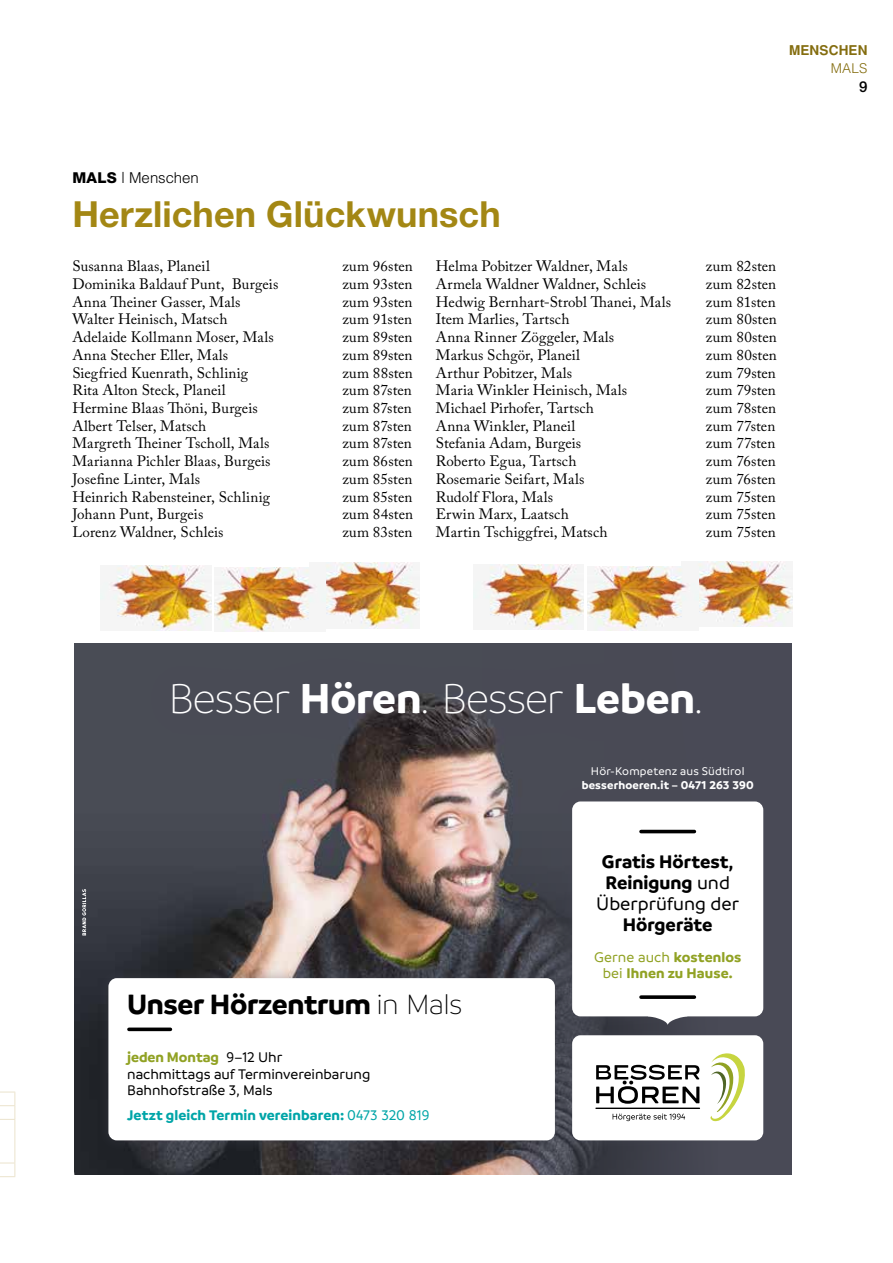
<style>
.page{position:relative;width:893px;height:1263px;background:#fff}
.page>*{position:absolute;margin:0;border:0;box-sizing:border-box;transform-origin:0 0}
.t1{font:300 45px "Branding";letter-spacing:-.035em;color:#fff}
.t2{font:700 36px "Helvetica Neue";letter-spacing:.005em;color:#a38714}
.t3{font:700 30px "Branding";letter-spacing:-.01em;color:#000}
.t4{font:700 19.5px/21px "Branding";color:#000;text-align:center}
.t5{font:15px "Adobe Caslon Pro";letter-spacing:.005em;color:#000}
.t6{font:500 15px/16.5px "Branding";color:#000}
.t7{font:700 15px "Branding";letter-spacing:.005em;color:#00a5a8}
.t8{font:700 15px/16.5px "Branding";letter-spacing:.005em;color:#91a224;text-align:center}
.t9{font:300 15px "Helvetica";color:#000}
.t10{font:500 15px "Helvetica Neue";color:#000}
.t11{font:700 13.5px "Helvetica";letter-spacing:.01em;color:#846d0f}
.t12{font:300 13.5px "Helvetica";color:#846d0f}
.t13{font:700 12px "Branding";letter-spacing:.015em;color:#fff}
.t14{font:500 12px "Branding";letter-spacing:.015em;color:#fff}
.s1{font-family:"Helvetica Neue";font-weight:800}
.s2{font-weight:700}
.s3{font-weight:500}
.s4{font-weight:300}
.s5{font-weight:700;color:#91a224}
</style>
<div class="page">
<svg style="left:0;top:1092px;width:16px;height:28px"></svg>
<hr style="left:15px;top:1120px;width:1px;height:43px;background:#ebe3cc">
<svg style="left:0;top:1163px;width:16px;height:14px"></svg>
<div style="left:261px;top:643px;width:531px;height:531px;background:#494a56"></div>
<img style="left:74px;top:643px;width:587px;height:531px">
<div style="left:140px;top:650px;width:587px;height:96px;background:#494a56"></div>
<div style="left:556px;top:785px;width:223px;height:247px;background:#494a56;opacity:.4"></div>
<div style="left:572px;top:801px;width:191px;height:215px;background:#fff;border-radius:8px"></div>
<svg style="left:646px;top:1016px;width:43px;height:9px"></svg>
<div style="left:562px;top:1025px;width:211px;height:126px;background:#494a56;opacity:.4"></div>
<div style="left:572px;top:1035px;width:191px;height:105px;background:#fff;border-radius:8px"></div>
<svg style="left:613px;top:1113px;width:72px;height:8px"></svg>
<hr style="left:596px;top:1107px;width:103px;height:2px;background:#000">
<svg style="left:596px;top:1065px;width:103px;height:39px"></svg>
<svg style="left:710px;top:1053px;width:35px;height:68px"></svg>
<div style="left:97px;top:966px;width:470px;height:186px;background:#494a56;opacity:.4"></div>
<div style="left:108px;top:978px;width:447px;height:162px;background:#fff;border-radius:8px"></div>
<svg style="left:129px;top:1027px;width:41px;height:4px"></svg>
<hr style="left:641px;top:830px;width:53px;height:3px;background:#000">
<svg style="left:641px;top:995px;width:53px;height:4px"></svg>
<svg style="left:82px;top:889px;width:4px;height:46px"></svg>
<img style="left:697px;top:561px;width:95px;height:66px">
<img style="left:587px;top:566px;width:111px;height:64px">
<img style="left:473px;top:564px;width:111px;height:66px">
<img style="left:325px;top:562px;width:95px;height:66px">
<img style="left:215px;top:567px;width:110px;height:64px">
<img style="left:101px;top:565px;width:110px;height:66px">
<p class="t11" style="left:789px;top:43px;width:80px">MENSCHEN</p>
<p class="t12" style="left:831px;top:60px;width:38px">MALS</p>
<p class="t10" style="left:859px;top:78px;width:10px">9</p>
<p class="t9" style="left:72px;top:168px;width:128px"><span class="s1">MALS</span> | Menschen</p>
<h2 class="t2" style="left:72px;top:192px;width:430px">Herzlichen Glückwunsch</h2>
<p class="t5" style="left:436px;top:257px;width:193px">Helma Pobitzer Waldner, Mals</p>
<p class="t5" style="left:706px;top:257px;width:72px">zum 82sten</p>
<p class="t5" style="left:436px;top:275px;width:212px">Armela Waldner Waldner, Schleis</p>
<p class="t5" style="left:706px;top:275px;width:72px">zum 82sten</p>
<p class="t5" style="left:436px;top:293px;width:237px">Hedwig Bernhart-Strobl Thanei, Mals</p>
<p class="t5" style="left:706px;top:293px;width:71px">zum 81sten</p>
<p class="t5" style="left:436px;top:310px;width:135px">Item Marlies, Tartsch</p>
<p class="t5" style="left:706px;top:310px;width:72px">zum 80sten</p>
<p class="t5" style="left:436px;top:328px;width:180px">Anna Rinner Zöggeler, Mals</p>
<p class="t5" style="left:706px;top:328px;width:72px">zum 80sten</p>
<p class="t5" style="left:436px;top:346px;width:146px">Markus Schgör, Planeil</p>
<p class="t5" style="left:706px;top:346px;width:72px">zum 80sten</p>
<p class="t5" style="left:436px;top:364px;width:138px">Arthur Pobitzer, Mals</p>
<p class="t5" style="left:706px;top:364px;width:72px">zum 79sten</p>
<p class="t5" style="left:436px;top:381px;width:193px">Maria Winkler Heinisch, Mals</p>
<p class="t5" style="left:706px;top:381px;width:72px">zum 79sten</p>
<p class="t5" style="left:436px;top:399px;width:160px">Michael Pirhofer, Tartsch</p>
<p class="t5" style="left:706px;top:399px;width:72px">zum 78sten</p>
<p class="t5" style="left:436px;top:417px;width:141px">Anna Winkler, Planeil</p>
<p class="t5" style="left:706px;top:417px;width:71px">zum 77sten</p>
<p class="t5" style="left:436px;top:434px;width:147px">Stefania Adam, Burgeis</p>
<p class="t5" style="left:706px;top:434px;width:71px">zum 77sten</p>
<p class="t5" style="left:436px;top:452px;width:142px">Roberto Egua, Tartsch</p>
<p class="t5" style="left:706px;top:452px;width:71px">zum 76sten</p>
<p class="t5" style="left:436px;top:470px;width:150px">Rosemarie Seifart, Mals</p>
<p class="t5" style="left:706px;top:470px;width:71px">zum 76sten</p>
<p class="t5" style="left:436px;top:487px;width:119px">Rudolf Flora, Mals</p>
<p class="t5" style="left:706px;top:487px;width:71px">zum 75sten</p>
<p class="t5" style="left:436px;top:505px;width:134px">Erwin Marx, Laatsch</p>
<p class="t5" style="left:706px;top:505px;width:71px">zum 75sten</p>
<p class="t5" style="left:436px;top:523px;width:173px">Martin Tschiggfrei, Matsch</p>
<p class="t5" style="left:706px;top:523px;width:71px">zum 75sten</p>
<p class="t5" style="left:72px;top:257px;width:139px">Susanna Blaas, Planeil</p>
<p class="t5" style="left:342px;top:257px;width:72px">zum 96sten</p>
<p class="t5" style="left:72px;top:275px;width:207px">Dominika Baldauf Punt, Burgeis</p>
<p class="t5" style="left:342px;top:275px;width:72px">zum 93sten</p>
<p class="t5" style="left:72px;top:293px;width:170px">Anna Theiner Gasser, Mals</p>
<p class="t5" style="left:342px;top:293px;width:72px">zum 93sten</p>
<p class="t5" style="left:72px;top:310px;width:157px">Walter Heinisch, Matsch</p>
<p class="t5" style="left:342px;top:310px;width:71px">zum 91sten</p>
<p class="t5" style="left:72px;top:328px;width:203px">Adelaide Kollmann Moser, Mals</p>
<p class="t5" style="left:342px;top:328px;width:72px">zum 89sten</p>
<p class="t5" style="left:72px;top:346px;width:157px">Anna Stecher Eller, Mals</p>
<p class="t5" style="left:342px;top:346px;width:72px">zum 89sten</p>
<p class="t5" style="left:72px;top:364px;width:177px">Siegfried Kuenrath, Schlinig</p>
<p class="t5" style="left:342px;top:364px;width:72px">zum 88sten</p>
<p class="t5" style="left:72px;top:381px;width:155px">Rita Alton Steck, Planeil</p>
<p class="t5" style="left:342px;top:381px;width:71px">zum 87sten</p>
<p class="t5" style="left:72px;top:399px;width:187px">Hermine Blaas Thöni, Burgeis</p>
<p class="t5" style="left:342px;top:399px;width:71px">zum 87sten</p>
<p class="t5" style="left:72px;top:417px;width:135px">Albert Telser, Matsch</p>
<p class="t5" style="left:342px;top:417px;width:71px">zum 87sten</p>
<p class="t5" style="left:72px;top:434px;width:199px">Margreth Theiner Tscholl, Mals</p>
<p class="t5" style="left:342px;top:434px;width:71px">zum 87sten</p>
<p class="t5" style="left:72px;top:452px;width:200px">Marianna Pichler Blaas, Burgeis</p>
<p class="t5" style="left:342px;top:452px;width:72px">zum 86sten</p>
<p class="t5" style="left:72px;top:470px;width:129px">Josefine Linter, Mals</p>
<p class="t5" style="left:342px;top:470px;width:72px">zum 85sten</p>
<p class="t5" style="left:72px;top:487px;width:199px">Heinrich Rabensteiner, Schlinig</p>
<p class="t5" style="left:342px;top:487px;width:72px">zum 85sten</p>
<p class="t5" style="left:72px;top:505px;width:132px">Johann Punt, Burgeis</p>
<p class="t5" style="left:342px;top:505px;width:72px">zum 84sten</p>
<p class="t5" style="left:72px;top:523px;width:153px">Lorenz Waldner, Schleis</p>
<p class="t5" style="left:342px;top:523px;width:72px">zum 83sten</p>
<h1 class="t1" style="left:168px;top:676px;width:536px">Besser <span class="s2">Hören</span>. Besser <span class="s2">Leben</span>.</h1>
<p class="t14" style="left:591px;top:765px;width:155px">Hör-Kompetenz aus Südtirol</p>
<p class="t13" style="left:582px;top:778px;width:173px">besserhoeren.it – 0471 263 390</p>
<h3 class="t4" style="left:596px;top:851px;width:144px">Gratis Hörtest,<br>Reinigung <span class="s3">und<br>Überprüfung der</span></h3>
<h3 class="t4" style="left:623px;top:914px;width:91px">Hörgeräte</h3>
<h3 class="t3" style="left:127px;top:987px;width:337px">Unser Hörzentrum <span class="s4">in Mals</span></h3>
<p class="t6" style="left:127px;top:1049px;width:245px"><span class="s5">jeden Montag</span> 9–12 Uhr<br>nachmittags auf Terminvereinbarung<br>Bahnhofstraße 3, Mals</p>
<p class="t7" style="left:127px;top:1106px;width:304px">Jetzt gleich Termin vereinbaren: <span class="s3">0473 320 819</span></p>
<p class="t8" style="left:594px;top:948px;width:149px"><span class="s3">Gerne auch</span> kostenlos <span class="s3">bei</span> Ihnen zu Hause.</p>
</div>
